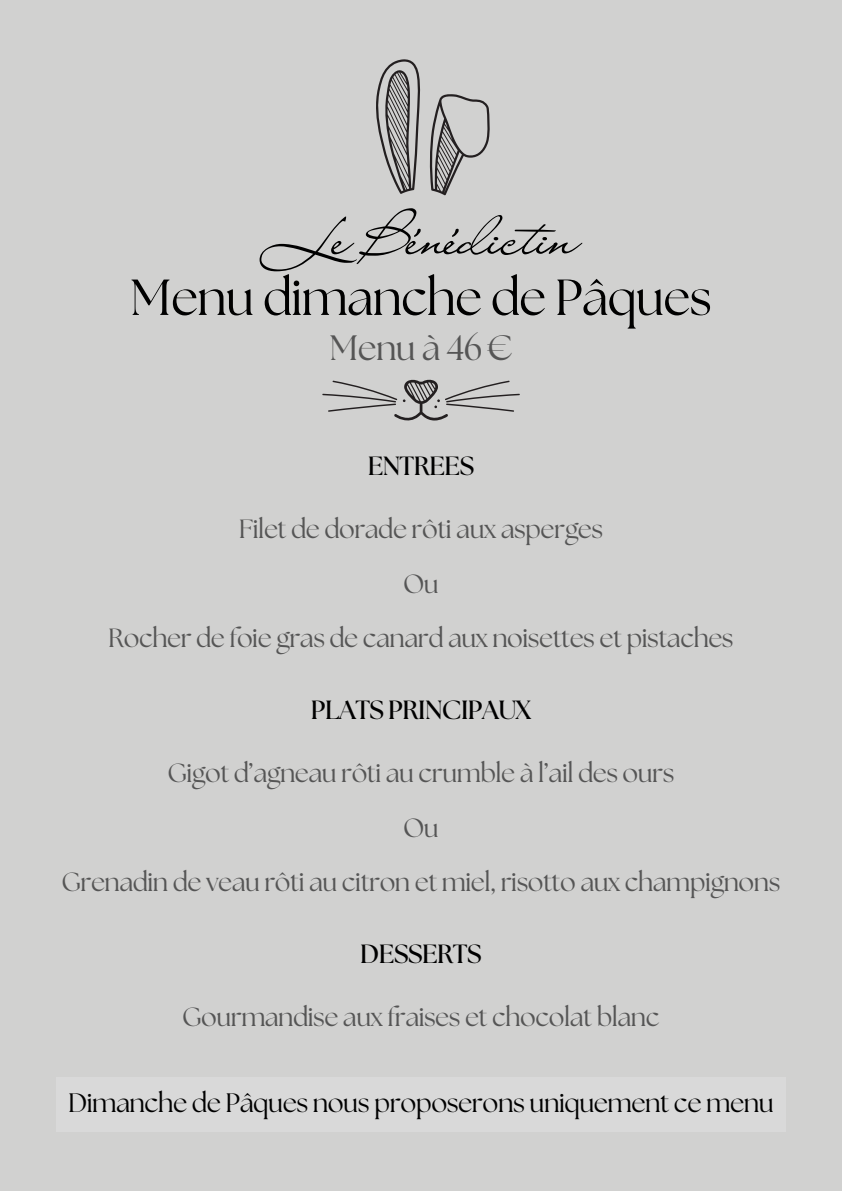
<style>
.page{position:relative;width:842px;height:1191px;background:#fff}
.page>*{position:absolute;margin:0;border:0;box-sizing:border-box;transform-origin:0 0}
.t1{font:57.9px "Liana";letter-spacing:-.02em;color:#000}
.t2{font:50.5px "The Seasons";letter-spacing:-.02em;color:#000}
.t3{font:35.2px "The Seasons";letter-spacing:-.02em;color:#555}
.t4{font:26.6px "The Seasons";letter-spacing:-.02em;color:#000}
.t5{font:26.3px "The Seasons";letter-spacing:-.02em;color:#555}
.t6{font:700 26.3px "The Seasons";letter-spacing:-.02em;color:#000}
</style>
<div class="page">
<div style="left:0;top:0;width:842px;height:1190px;background:#d1d1d0"></div>
<svg style="left:376px;top:59px;width:45px;height:135px"></svg>
<svg style="left:429px;top:94px;width:61px;height:101px"></svg>
<svg style="left:322px;top:379px;width:198px;height:41px"></svg>
<div style="left:56px;top:1077px;width:730px;height:55px;background:#d9d9d9"></div>
<p class="t1" style="left:262px;top:199px;width:319px">Le Bénédictin</p>
<p class="t2" style="left:130px;top:274px;width:583px">Menu dimanche de Pâques</p>
<p class="t3" style="left:329px;top:331px;width:185px">Menu à 46 €</p>
<p class="t6" style="left:368px;top:453px;width:108px">ENTREES</p>
<h1 class="t5" style="left:239px;top:517px;width:366px">Filet de dorade rôti aux asperges</h1>
<h2 class="t5" style="left:403px;top:571px;width:37px">Ou</h2>
<h3 class="t5" style="left:108px;top:626px;width:627px">Rocher de foie gras de canard aux noisettes et pistaches</h3>
<p class="t6" style="left:311px;top:697px;width:222px">PLATS PRINCIPAUX</p>
<h4 class="t5" style="left:168px;top:761px;width:508px">Gigot d’agneau rôti au crumble à l’ail des ours</h4>
<p class="t5" style="left:403px;top:815px;width:37px">Ou</p>
<p class="t5" style="left:62px;top:870px;width:720px">Grenadin de veau rôti au citron et miel, risotto aux champignons</p>
<p class="t6" style="left:360px;top:941px;width:123px">DESSERTS</p>
<h4 class="t5" style="left:182px;top:1005px;width:479px">Gourmandise aux fraises et chocolat blanc</h4>
<h4 class="t4" style="left:68px;top:1090px;width:707px">Dimanche de Pâques nous proposerons uniquement ce menu</h4>
</div>
